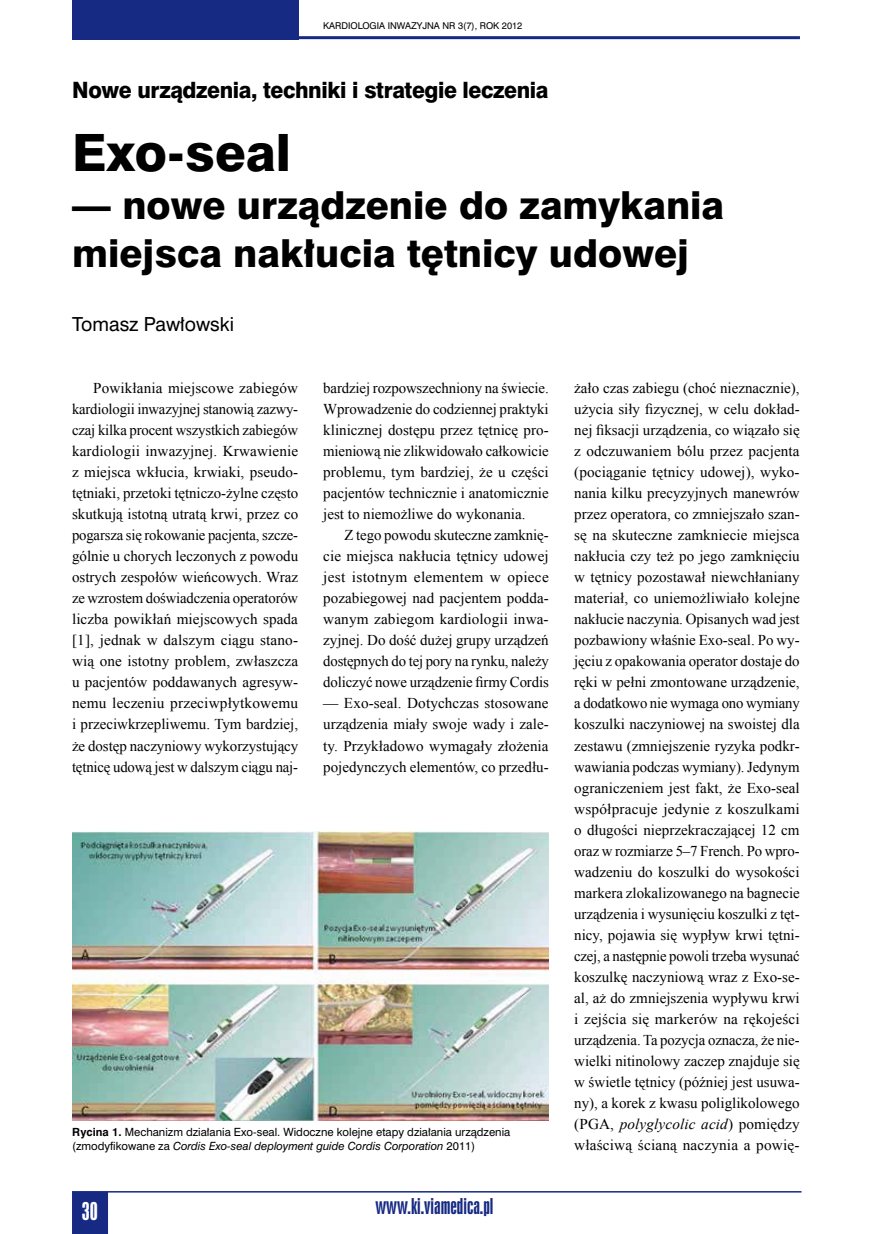
<style>
.page{position:relative;width:872px;height:1234px;background:#fff}
.page>*{position:absolute;margin:0;border:0;box-sizing:border-box;transform-origin:0 0}
.t1{font:48px "Swis 721 Hv PL";color:#000}
.t2{font:36px/48px "Swis 721 Hv PL";color:#000}
.t3{font:21px "Swis 721 Hv PL";letter-spacing:-.02em;color:#000;scale:.96 1}
.t4{font:21px "Swis 924 PL";color:#fff}
.t5{font:18px "Swis 924 PL";color:#162983}
.t6{font:18px "Swis 721 PL";color:#000}
.t7{font:15px/21px "Times New Roman";color:#000;text-align:justify}
.t8{font:10.5px/13.5px "Swis 721 PL";color:#000}
.t9{font:8.7px "Swis 721 PL";color:#000}
.s1{font-weight:700}
.s2{font-style:italic}
</style>
<div class="page">
<svg style="left:72px;top:1192px;width:36px;height:41px"></svg>
<hr style="left:72px;top:1190px;width:729px;height:2px;background:#162983">
<hr style="left:292px;top:36px;width:508px;height:3px;background:#162983">
<div style="left:72px;top:0;width:226px;height:39px;background:#162983"></div>
<img style="left:72px;top:831px;width:476px;height:288px">
<p class="t9" style="left:323px;top:20px;width:201px">KARDIOLOGIA INWAZYJNA NR 3(7), ROK 2012</p>
<h3 class="t3" style="left:72px;top:76px;width:497px">Nowe urządzenia, techniki i strategie leczenia</h3>
<h1 class="t1" style="left:72px;top:122px;width:220px">Exo-seal</h1>
<h2 class="t2" style="left:72px;top:181px;width:653px">— nowe urządzenie do zamykania miejsca nakłucia tętnicy udowej</h2>
<p class="t6" style="left:72px;top:312px;width:163px">Tomasz Pawłowski</p>
<p class="t7" style="left:72px;top:377px;width:228px;text-indent:21px">Powikłania miejscowe zabiegów kardiologii inwazyjnej stanowią zazwy&shy;czaj kilka procent wszystkich zabiegów kardiologii inwazyjnej. Krwawienie z miejsca wkłucia, krwiaki, pseudo&shy;tętniaki, przetoki tętniczo-żylne często skutkują istotną utratą krwi, przez co pogarsza się rokowanie pacjenta, szcze&shy;gólnie u chorych leczonych z powodu ostrych zespołów wieńcowych. Wraz ze wzrostem doświadczenia operatorów liczba powikłań miejscowych spada [1], jednak w dalszym ciągu stano&shy;wią one istotny problem, zwłaszcza u pacjentów poddawanych agresyw&shy;nemu leczeniu przeciwpłytkowemu i przeciwkrzepliwemu. Tym bardziej, że dostęp naczyniowy wykorzystujący tętnicę udową jest w dalszym ciągu naj-</p>
<p class="t7" style="left:323px;top:377px;width:227px">bardziej rozpowszechniony na świecie.<br>Wprowadzenie do codziennej praktyki klinicznej dostępu przez tętnicę pro&shy;mieniową nie zlikwidowało całkowicie problemu, tym bardziej, że u części pacjentów technicznie i anatomicznie jest to niemożliwe do wykonania.</p>
<p class="t7" style="left:323px;top:524px;width:227px;text-indent:21px">Z tego powodu skuteczne zamknię&shy;cie miejsca nakłucia tętnicy udowej jest istotnym elementem w opiece pozabiegowej nad pacjentem podda&shy;wanym zabiegom kardiologii inwa&shy;zyjnej. Do dość dużej grupy urządzeń dostępnych do tej pory na rynku, należy doliczyć nowe urządzenie firmy Cordis</p>
<p class="t7" style="left:323px;top:692px;width:227px">— Exo-seal. Dotychczas stosowane urządzenia miały swoje wady i zale&shy;ty. Przykładowo wymagały złożenia pojedynczych elementów, co przedłu-</p>
<p class="t8" style="left:72px;top:1124px;width:439px"><span class="s1">Rycina 1.</span> Mechanizm działania Exo-seal. Widoczne kolejne etapy działania urządzenia (zmodyfikowane za <span class="s2">Cordis Exo-seal deployment guide Cordis Corporation</span> 2011)</p>
<h3 class="t4" style="left:82px;top:1195px;width:18px">30</h3>
<p class="t5" style="left:375px;top:1194px;width:120px">www.ki.viamedica.pl</p>
<p class="t7" style="left:574px;top:377px;width:227px">żało czas zabiegu (choć nieznacznie), użycia siły fizycznej, w celu dokład&shy;nej fiksacji urządzenia, co wiązało się z odczuwaniem bólu przez pacjenta (pociąganie tętnicy udowej), wyko&shy;nania kilku precyzyjnych manewrów przez operatora, co zmniejszało szan&shy;sę na skuteczne zamkniecie miejsca nakłucia czy też po jego zamknięciu w tętnicy pozostawał niewchłaniany materiał, co uniemożliwiało kolejne nakłucie naczynia. Opisanych wad jest pozbawiony właśnie Exo-seal. Po wy&shy;jęciu z opakowania operator dostaje do ręki w pełni zmontowane urządzenie, a dodatkowo nie wymaga ono wymiany koszulki naczyniowej na swoistej dla zestawu (zmniejszenie ryzyka podkr&shy;wawiania podczas wymiany). Jedynym ograniczeniem jest fakt, że Exo-seal współpracuje jedynie z koszulkami o długości nieprzekraczającej 12 cm oraz w rozmiarze 5–7 French. Po wpro&shy;wadzeniu do koszulki do wysokości markera zlokalizowanego na bagnecie urządzenia i wysunięciu koszulki z tęt&shy;nicy, pojawia się wypływ krwi tętni&shy;czej, a następnie powoli trzeba wysunać koszulkę naczyniową wraz z Exo-se&shy;al, aż do zmniejszenia wypływu krwi i zejścia się markerów na rękojeści urządzenia. Ta pozycja oznacza, że nie&shy;wielki nitinolowy zaczep znajduje się w świetle tętnicy (później jest usuwa&shy;ny), a korek z kwasu poliglikolowego (PGA, <span class="s2">polyglycolic acid</span>) pomiędzy właściwą ścianą naczynia a powię-</p>
</div>
